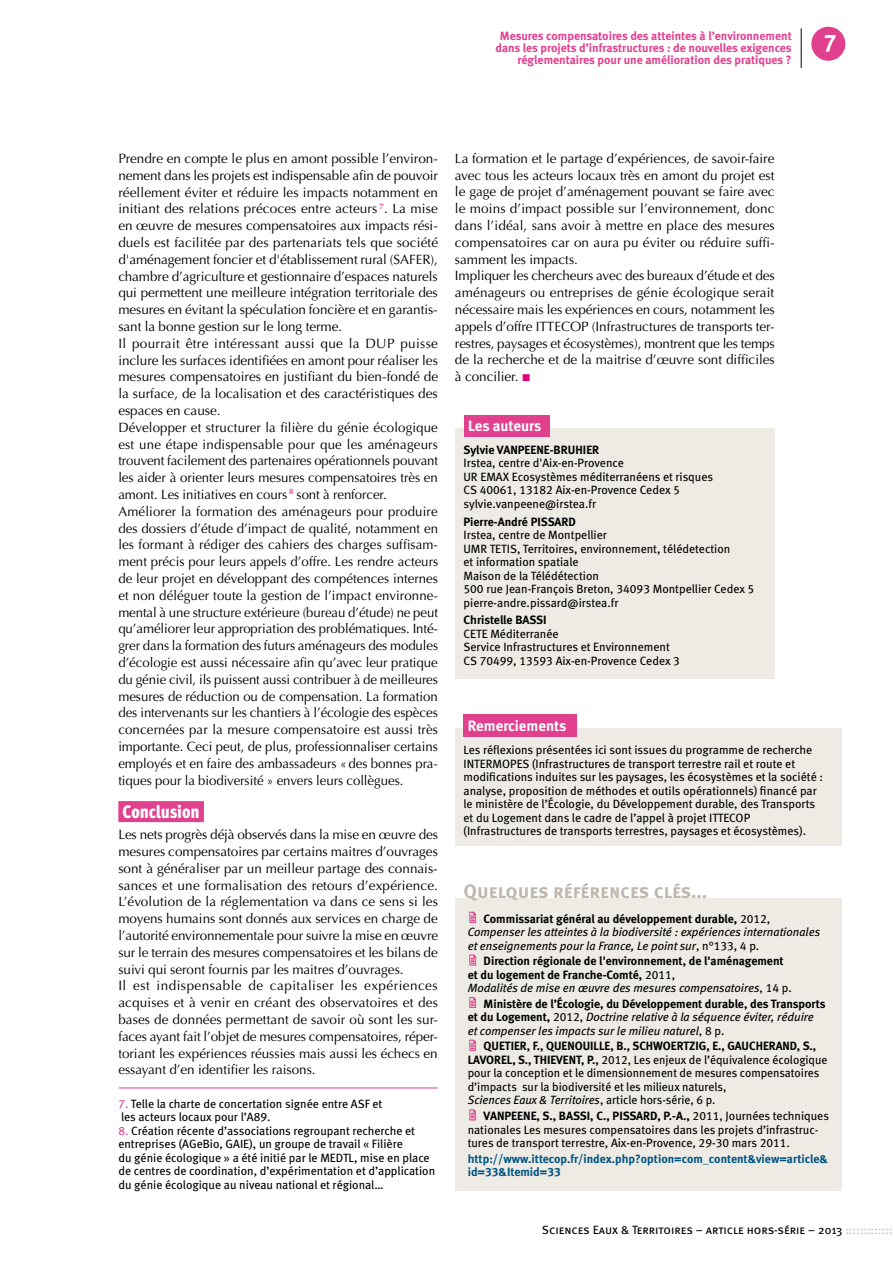
<style>
.page{position:relative;width:893px;height:1263px;background:#fff}
.page>*{position:absolute;margin:0;border:0;box-sizing:border-box;transform-origin:0 0}
.t1{font:24px "Meta Bold Caps Expert";color:#fff}
.t2{font:19.5px "Meta Bold LF Caps";color:#bfb8ad}
.t3{font:900 18px "Meta Cond OT";letter-spacing:-.01em;color:#fff}
.t4{font:15px "Meta Bold LF";color:#fff}
.t5{font:13.5px/16.8px "Optima";letter-spacing:-.005em;color:#000}
.t6{font:12px/13.5px "Meta Book LF";color:#000}
.t7{font:12px/13.5px "Meta Bold LF";color:#000}
.t8{font:italic 12px/13.5px "Meta Book LF";color:#000}
.t9{font:700 12px/12px "Meta";color:#e1408f;text-align:right}
.t10{font:12px/13.5px "Meta Bold LF";color:#005583}
.t11{font:12px "Meta Book Caps";color:#000}
.s1{color:#e1408f}
.s2{font-family:"Times New Roman";font-size:15px;color:#e6007e}
.s3{font-family:"Meta Book LF"}
.s4{font-style:normal}
.s5{font-family:"Meta Bold LF";font-style:normal}
.s6{font-family:"Meta Bold LF"}
.s7{font-style:italic}
.s8{color:#bfc0c1}
</style>
<div class="page">
<div style="left:118px;top:801px;width:86px;height:21px;background:#e1408f"></div>
<div style="left:455px;top:428px;width:320px;height:250px;background:#eeebe5"></div>
<div style="left:464px;top:415px;width:85px;height:22px;background:#e1408f"></div>
<div style="left:455px;top:898px;width:387px;height:293px;background:#eeebe5"></div>
<svg style="left:469px;top:911px;width:7px;height:11px"></svg>
<svg style="left:469px;top:954px;width:7px;height:11px"></svg>
<svg style="left:469px;top:997px;width:7px;height:11px"></svg>
<svg style="left:469px;top:1039px;width:7px;height:11px"></svg>
<svg style="left:469px;top:1109px;width:7px;height:11px"></svg>
<div style="left:455px;top:728px;width:387px;height:118px;background:#eeebe5"></div>
<div style="left:463px;top:715px;width:114px;height:22px;background:#e1408f"></div>
<hr style="left:119px;top:1088px;width:319px;height:1px;background:#e1408f">
<div style="left:811px;top:27px;width:34px;height:34px;background:#e1408f;border-radius:50%"></div>
<hr style="left:801px;top:28px;width:1px;height:40px;background:#000">
<p class="t9" style="left:496px;top:29px;width:298px">Mesures compensatoires des atteintes à l’environnement dans les projets d’infrastructures : de nouvelles exigences réglementaires pour une amélioration des pratiques ?</p>
<h1 class="t1" style="left:824px;top:28px;width:13px">7</h1>
<p class="t5" style="left:118px;top:150px;width:321px">Prendre en compte le plus en amont possible l’environ&shy;nement dans les projets est indispensable afin de pouvoir réellement éviter et réduire les impacts notamment en initiant des relations précoces entre acteurs <sup>7</sup>. La mise en œuvre de mesures compensatoires aux impacts rési&shy;duels est facilitée par des partenariats tels que société d'aménagement foncier et d'établissement rural (SAFER), chambre d’agriculture et gestionnaire d’espaces naturels qui permettent une meilleure intégration territoriale des mesures en évitant la spéculation foncière et en garantis&shy;sant la bonne gestion sur le long terme.<br>Il pourrait être intéressant aussi que la DUP puisse inclure les surfaces identifiées en amont pour réaliser les mesures compensatoires en justifiant du bien-fondé de la surface, de la localisation et des caractéristiques des espaces en cause.<br>Développer et structurer la filière du génie écologique est une étape indispensable pour que les aménageurs trouvent facilement des partenaires opérationnels pouvant les aider à orienter leurs mesures compensatoires très en amont. Les initiatives en cours <sup>8</sup> sont à renforcer.<br>Améliorer la formation des aménageurs pour produire des dossiers d’étude d’impact de qualité, notamment en les formant à rédiger des cahiers des charges suffisam&shy;ment précis pour leurs appels d’offre. Les rendre acteurs de leur projet en développant des compétences internes et non déléguer toute la gestion de l’impact environne&shy;mental à une structure extérieure (bureau d’étude) ne peut qu’améliorer leur appropriation des problématiques. Inté&shy;grer dans la formation des futurs aménageurs des modules d’écologie est aussi nécessaire afin qu’avec leur pratique du génie civil, ils puissent aussi contribuer à de meilleures mesures de réduction ou de compensation. La formation des intervenants sur les chantiers à l’écologie des espèces concernées par la mesure compensatoire est aussi très importante. Ceci peut, de plus, professionnaliser certains employés et en faire des ambassadeurs «des bonnes pra&shy;tiques pour la biodiversité » envers leurs collègues.</p>
<h3 class="t3" style="left:123px;top:800px;width:79px">Conclusion</h3>
<p class="t5" style="left:118px;top:826px;width:321px">Les nets progrès déjà observés dans la mise en œuvre des mesures compensatoires par certains maitres d’ouvrages sont à généraliser par un meilleur partage des connais&shy;sances et une formalisation des retours d’expérience.<br>L’évolution de la réglementation va dans ce sens si les moyens humains sont donnés aux services en charge de l’autorité environnementale pour suivre la mise en œuvre sur le terrain des mesures compensatoires et les bilans de suivi qui seront fournis par les maitres d’ouvrages.<br>Il est indispensable de capitaliser les expériences acquises et à venir en créant des observatoires et des bases de données permettant de savoir où sont les sur&shy;faces ayant fait l’objet de mesures compensatoires, réper&shy;toriant les expériences réussies mais aussi les échecs en essayant d’en identifier les raisons.</p>
<p class="t6" style="left:118px;top:1096px;width:266px"><span class="s1">7.</span> Telle la charte de concertation signée entre ASF et les acteurs locaux pour l’A89.</p>
<p class="t6" style="left:118px;top:1123px;width:318px"><span class="s1">8.</span> Création récente d’associations regroupant recherche et entreprises (AGeBio, GAIE), un groupe de travail « Filière<br>du génie écologique » a été initié par le MEDTL, mise en place de centres de coordination, d’expérimentation et d’application du génie écologique au niveau national et régional…</p>
<p class="t5" style="left:455px;top:150px;width:321px">La formation et le partage d’expériences, de savoir-faire avec tous les acteurs locaux très en amont du projet est le gage de projet d’aménagement pouvant se faire avec le moins d’impact possible sur l’environnement, donc dans l’idéal, sans avoir à mettre en place des mesures compensatoires car on aura pu éviter ou réduire suffi&shy;samment les impacts.<br>Impliquer les chercheurs avec des bureaux d’étude et des aménageurs ou entreprises de génie écologique serait nécessaire mais les expériences en cours, notamment les appels d’offre ITTECOP (Infrastructures de transports ter&shy;restres, paysages et écosystèmes), montrent que les temps de la recherche et de la maitrise d’œuvre sont difficiles à concilier. <span class="s2">■</span></p>
<p class="t4" style="left:468px;top:417px;width:75px">Les auteurs</p>
<p class="t7" style="left:463px;top:443px;width:137px">Sylvie VANPEENE-BRUHIER</p>
<p class="t6" style="left:463px;top:456px;width:251px">Irstea, centre d'Aix-en-Provence<br>UR EMAX Ecosystèmes méditerranéens et risques CS 40061, 13182 Aix-en-Provence Cedex 5 sylvie.vanpeene@irstea.fr</p>
<p class="t7" style="left:463px;top:514px;width:114px">Pierre-André PISSARD</p>
<p class="t6" style="left:463px;top:528px;width:292px">Irstea, centre de Montpellier<br>UMR TETIS, Territoires, environnement, télédetection<br>et information spatiale<br>Maison de la Télédétection<br>500 rue Jean-François Breton, 34093 Montpellier Cedex 5 pierre-andre.pissard@irstea.fr</p>
<p class="t7" style="left:463px;top:613px;width:85px">Christelle BASSI</p>
<p class="t6" style="left:463px;top:627px;width:218px">CETE Méditerranée<br>Service Infrastructures et Environnement<br>CS 70499, 13593 Aix-en-Provence Cedex 3</p>
<p class="t4" style="left:468px;top:716px;width:100px">Remerciements</p>
<p class="t6" style="left:463px;top:743px;width:361px">Les réflexions présentées ici sont issues du programme de recherche INTERMOPES (Infrastructures de transport terrestre rail et route et modifications induites sur les paysages, les écosystèmes et la société : analyse, proposition de méthodes et outils opérationnels) financé par le ministère de l’Écologie, du Développement durable, des Transports et du Logement dans le cadre de l’appel à projet ITTECOP (Infrastructures de transports terrestres, paysages et écosystèmes).</p>
<h2 class="t2" style="left:463px;top:879px;width:245px">Quelques références clés...</h2>
<p class="t7" style="left:484px;top:911px;width:288px">Commissariat général au développement durable, <span class="s3">2012,</span></p>
<p class="t8" style="left:468px;top:925px;width:354px">Compenser les atteintes à la biodiversité : expériences internationales et enseignements pour la France, Le point sur<span class="s4">, n°133, 4 p.</span></p>
<p class="t7" style="left:468px;top:954px;width:317px;text-indent:16px">Direction régionale de l'environnement, de l'aménagement et du logement de Franche-Comté, <span class="s3">2011,</span></p>
<p class="t8" style="left:468px;top:981px;width:325px">Modalités de mise en œuvre des mesures compensatoires<span class="s4">, 14 p.</span></p>
<p class="t7" style="left:484px;top:997px;width:344px">Ministère de l’Écologie, du Développement durable, des Transports</p>
<p class="t8" style="left:468px;top:1010px;width:348px"><span class="s5">et du Logement,</span> <span class="s4">2012,</span> Doctrine relative à la séquence éviter, réduire et compenser les impacts sur le milieu naturel<span class="s4">, 8 p.</span></p>
<p class="t7" style="left:484px;top:1039px;width:334px">QUETIER, F., QUENOUILLE, B., SCHWOERTZIG, E., GAUCHERAND, S.,</p>
<p class="t6" style="left:468px;top:1053px;width:361px"><span class="s6">LAVOREL, S., THIEVENT, P.,</span> 2012, Les enjeux de l’équivalence écologique pour la conception et le dimensionnement de mesures compensatoires d’impacts sur la biodiversité et les milieux naturels,<br><span class="s7">Sciences Eaux &amp; Territoires</span>, article hors-série, 6 p.</p>
<p class="t7" style="left:484px;top:1109px;width:347px">VANPEENE, S., BASSI, C., PISSARD, P.-A., <span class="s3">2011, Journées techniques</span></p>
<p class="t6" style="left:468px;top:1122px;width:352px">nationales Les mesures compensatoires dans les projets d’infrastruc&shy;tures de transport terrestre, Aix-en-Provence, 29-30 mars 2011.</p>
<p class="t10" style="left:468px;top:1151px;width:362px">http://www.ittecop.fr/index.php?option=com_content&amp;view=article&amp; id=33&amp;Itemid=33</p>
<p class="t11" style="left:542px;top:1223px;width:352px">Sciences Eaux &amp; Territoires – article hors-série – 2013 <span class="s8">:::::::::::::</span></p>
</div>
